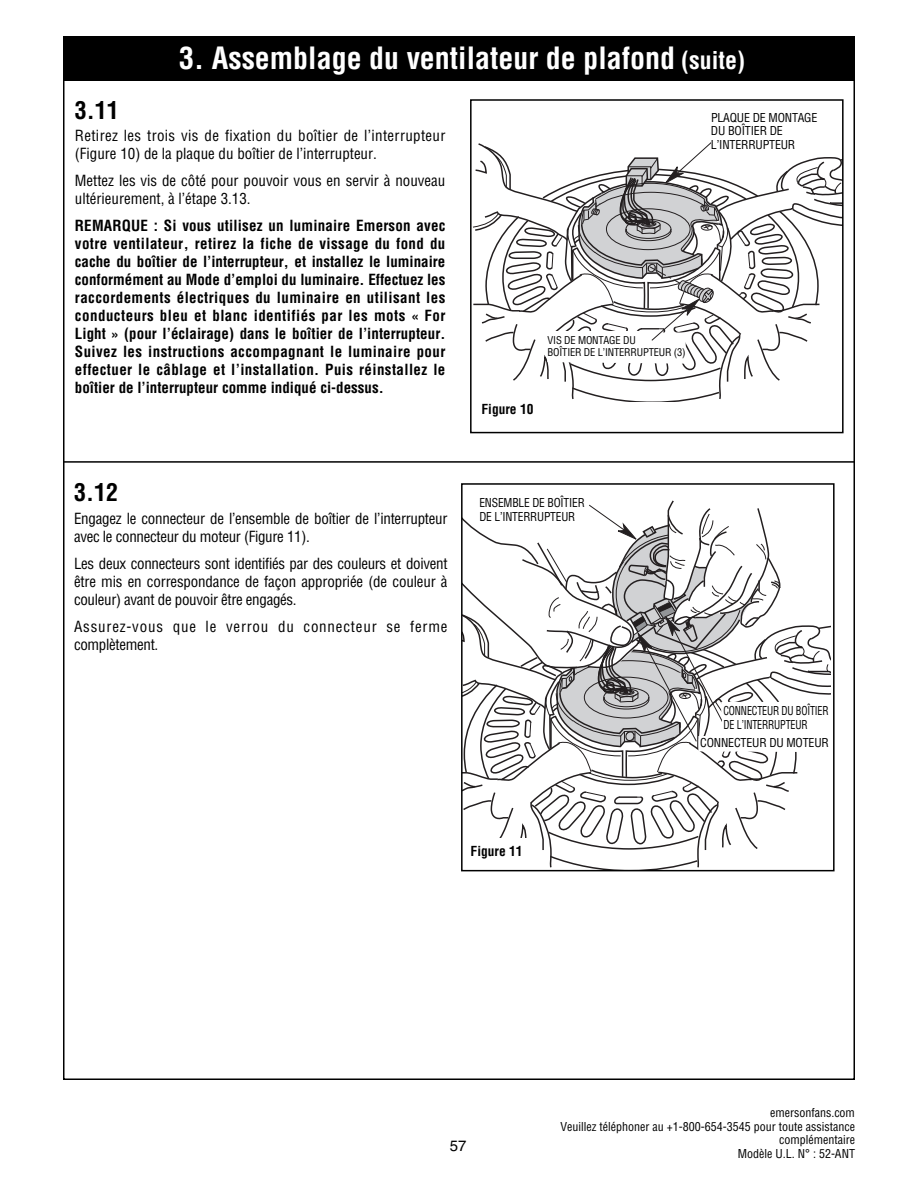
<style>
.page{position:relative;width:918px;height:1188px;background:#fff}
.page>*{position:absolute;margin:0;border:0;box-sizing:border-box;transform-origin:0 0}
.t1{font:700 condensed 30px "Helvetica";color:#fff}
.t2{font:700 condensed 24px "Helvetica";color:#000}
.t3{font:700 condensed 15px/18px "Helvetica";color:#000;text-align:justify}
.t4{font:condensed 15px/18px "Helvetica";color:#000}
.t5{font:condensed 15px/18px "Helvetica";letter-spacing:.025em;color:#000}
.t6{font:condensed 15px/18px "Helvetica";letter-spacing:.055em;color:#000}
.t7{font:15px "Helvetica";color:#000}
.t8{font:condensed 13.5px/13.5px "Helvetica";color:#231f20}
.t9{font:700 condensed 13.5px "Helvetica";color:#000}
.t10{font:condensed 12px/13.5px "Helvetica";letter-spacing:-.015em;color:#000}
.t11{font:condensed 12px/13.5px "Helvetica";letter-spacing:-.015em;color:#000;scale:.84 1}
.t12{font:condensed 12px/13.5px "Helvetica";letter-spacing:-.015em;color:#000;scale:.96 1}
.t13{font:condensed 10.5px/12px "Helvetica";letter-spacing:-.015em;color:#000}
.s1{font-size:24px}
</style>
<div class="page">
<hr style="left:63px;top:461px;width:792px;height:2px;background:#000">
<div style="left:63px;top:36px;width:792px;height:45px;background:#000"></div>
<svg style="left:473px;top:142px;width:368px;height:259px"></svg>
<div style="left:470px;top:99px;width:374px;height:334px;border:2px solid #000"></div>
<div style="left:482px;top:398px;width:64px;height:25px;background:#fff"></div>
<svg style="left:464px;top:500px;width:367px;height:368px"></svg>
<div style="left:461px;top:483px;width:374px;height:388px;border:2px solid #000"></div>
<div style="left:471px;top:839px;width:66px;height:27px;background:#fff"></div>
<div style="left:711px;top:109px;width:127px;height:46px;background:#fff"></div>
<div style="left:548px;top:332px;width:101px;height:29px;background:#fff"></div>
<div style="left:583px;top:346px;width:102px;height:16px;background:#fff"></div>
<div style="left:699px;top:736px;width:133px;height:15px;background:#fff"></div>
<div style="left:722px;top:705px;width:110px;height:29px;background:#fff"></div>
<div style="left:478px;top:497px;width:110px;height:29px;background:#fff"></div>
<h1 class="t1" style="left:179px;top:41px;width:567px">3. Assemblage du ventilateur de plafond <span class="s1">(suite)</span></h1>
<h2 class="t2" style="left:75px;top:96px;width:45px">3.11</h2>
<p class="t5" style="left:75px;top:127px;width:372px">Retirez les trois vis de fixation du boîtier de l’interrupteur (Figure 10) de la plaque du boîtier de l’interrupteur.</p>
<p class="t4" style="left:75px;top:172px;width:372px">Mettez les vis de côté pour pouvoir vous en servir à nouveau ultérieurement, à l’étape 3.13.</p>
<p class="t3" style="left:75px;top:217px;width:372px">REMARQUE : Si vous utilisez un luminaire Emerson avec votre ventilateur, retirez la fiche de vissage du fond du cache du boîtier de l’interrupteur, et installez le luminaire conformément au Mode d’emploi du luminaire. Effectuez les raccordements électriques du luminaire en utilisant les conducteurs bleu et blanc identifiés par les mots « For Light » (pour l’éclairage) dans le boîtier de l’interrupteur.<br>Suivez les instructions accompagnant le luminaire pour effectuer le câblage et l’installation. Puis réinstallez le boîtier de l’interrupteur comme indiqué ci-dessus.</p>
<h2 class="t2" style="left:74px;top:479px;width:45px">3.12</h2>
<p class="t4" style="left:74px;top:510px;width:375px">Engagez le connecteur de l’ensemble de boîtier de l’interrupteur avec le connecteur du moteur (Figure 11).</p>
<p class="t4" style="left:74px;top:555px;width:375px;text-align:justify">Les deux connecteurs sont identifiés par des couleurs et doivent être mis en correspondance de façon appropriée (de couleur à couleur) avant de pouvoir être engagés.</p>
<p class="t6" style="left:74px;top:618px;width:375px">Assurez-vous que le verrou du connecteur se ferme complètement.</p>
<p class="t10" style="left:711px;top:111px;width:108px">PLAQUE DE MONTAGE<br>DU BOÎTIER DE<br>L’INTERRUPTEUR</p>
<p class="t8" style="left:717px;top:120px;width:102px">SWITCH HOUSING<br>MOUNTING PLATE</p>
<p class="t8" style="left:549px;top:334px;width:135px">SWITCH HOUSING<br>MOUNTING SCREWS (3)</p>
<p class="t13" style="left:548px;top:335px;width:140px">VIS DE MONTAGE DU<br>BOÎTIER DE L’INTERRUPTEUR (3)</p>
<p class="t9" style="left:482px;top:402px;width:54px">Figure 10</p>
<p class="t12" style="left:479px;top:497px;width:111px">ENSEMBLE DE BOÎTIER<br>DE L’INTERRUPTEUR</p>
<p class="t8" style="left:486px;top:500px;width:102px">SWITCH HOUSING<br>ASSEMBLY</p>
<p class="t11" style="left:724px;top:704px;width:127px">CONNECTEUR DU BOÎTIER<br>DE L’INTERRUPTEUR</p>
<p class="t8" style="left:726px;top:707px;width:102px">SWITCH HOUSING<br>CONNECTOR</p>
<p class="t8" style="left:702px;top:738px;width:117px">MOTOR CONNECTOR</p>
<p class="t10" style="left:700px;top:736px;width:130px">CONNECTEUR DU MOTEUR</p>
<p class="t9" style="left:471px;top:844px;width:54px">Figure 11</p>
<p class="t7" style="left:450px;top:1141px;width:18px">57</p>
<p class="t10" style="left:560px;top:1106px;width:296px;text-align:right">emersonfans.com<br>Veuillez téléphoner au +1-800-654-3545 pour toute assistance complémentaire<br>Modèle U.L. N° : 52-ANT</p>
</div>
